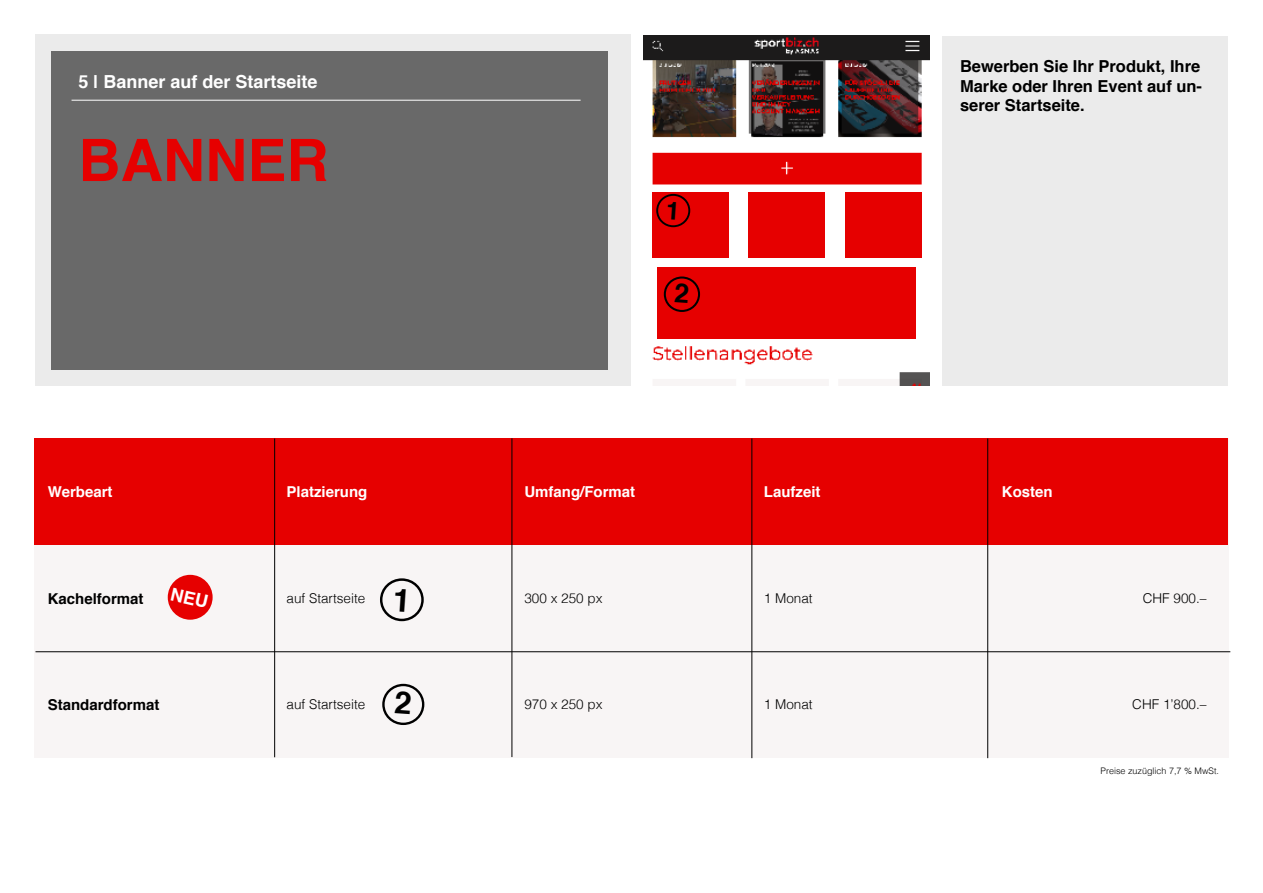
<style>
.page{position:relative;width:1263px;height:893px;background:#fff}
.page>*{position:absolute;margin:0;border:0;box-sizing:border-box;transform-origin:0 0}
.t1{font:700 58.5px "Helvetica";color:#e60000}
.t2{font:700 18px "Helvetica";color:#fff}
.t3{font:700 16.5px/19.8px "Helvetica";color:#000;text-align:justify}
.t4{font:700 15px "Helvetica";color:#fff}
.t5{font:700 15px "Helvetica";color:#000}
.t6{font:300 13.5px "Helvetica";color:#000}
.t7{font:300 9px "Helvetica";color:#000}
</style>
<div class="page">
<img style="left:643px;top:36px;width:286px;height:349px">
<div style="left:636px;top:185px;width:286px;height:88px;background:#fff"></div>
<div style="left:942px;top:36px;width:286px;height:349px;background:#ebebeb"></div>
<div style="left:35px;top:34px;width:595px;height:351px;background:#ebebeb"></div>
<div style="left:35px;top:438px;width:1194px;height:320px;background:#f8f5f5"></div>
<div style="left:51px;top:51px;width:557px;height:319px;background:#696969"></div>
<div style="left:34px;top:438px;width:1194px;height:107px;background:#e60000"></div>
<hr style="left:72px;top:100px;width:509px;height:1px;background:#fff">
<hr style="left:274px;top:439px;width:1px;height:318px;background:#000">
<hr style="left:511px;top:438px;width:1px;height:319px;background:#000">
<hr style="left:751px;top:438px;width:1px;height:320px;background:#000">
<hr style="left:987px;top:438px;width:1px;height:320px;background:#000">
<hr style="left:35px;top:651px;width:1195px;height:1px;background:#000">
<div style="left:657px;top:267px;width:258px;height:72px;background:#e60000"></div>
<div style="left:652px;top:192px;width:77px;height:65px;background:#e60000"></div>
<div style="left:748px;top:192px;width:76px;height:65px;background:#e60000"></div>
<div style="left:845px;top:192px;width:77px;height:65px;background:#e60000"></div>
<div style="left:168px;top:575px;width:45px;height:45px;background:#e60000;border-radius:50%"></div>
<div style="left:380px;top:578px;width:44px;height:43px;border:2px solid #000;border-radius:50%"></div>
<div style="left:656px;top:194px;width:34px;height:33px;border:2px solid #000;border-radius:50%"></div>
<div style="left:382px;top:684px;width:42px;height:41px;border:2px solid #000;border-radius:50%"></div>
<div style="left:664px;top:276px;width:36px;height:36px;border:2px solid #000;border-radius:50%"></div>
<h2 class="t2" style="left:78px;top:67px;width:241px">5 | Banner auf der Startseite</h2>
<h1 class="t1" style="left:78px;top:113px;width:252px">BANNER</h1>
<p class="t3" style="left:960px;top:56px;width:244px">Bewerben Sie Ihr Produkt, Ihre Marke oder Ihren Event auf un&shy;serer Startseite.</p>
<p class="t4" style="left:48px;top:480px;width:66px">Werbeart</p>
<p class="t4" style="left:287px;top:480px;width:82px">Platzierung</p>
<p class="t4" style="left:524px;top:480px;width:112px">Umfang/Format</p>
<p class="t4" style="left:764px;top:480px;width:58px">Laufzeit</p>
<p class="t4" style="left:1002px;top:480px;width:52px">Kosten</p>
<p class="t5" style="left:48px;top:586px;width:97px">Kachelformat</p>
<p class="t6" style="left:287px;top:587px;width:80px">auf Startseite</p>
<p class="t6" style="left:524px;top:587px;width:80px">300 x 250 px</p>
<p class="t6" style="left:764px;top:587px;width:50px">1 Monat</p>
<p class="t6" style="left:1143px;top:587px;width:65px">CHF 900.–</p>
<p class="t5" style="left:48px;top:693px;width:113px">Standardformat</p>
<p class="t6" style="left:287px;top:693px;width:80px">auf Startseite</p>
<p class="t6" style="left:524px;top:693px;width:80px">970 x 250 px</p>
<p class="t6" style="left:764px;top:693px;width:50px">1 Monat</p>
<p class="t6" style="left:1132px;top:693px;width:76px">CHF 1’800.–</p>
<p class="t7" style="left:1100px;top:763px;width:120px">Preise zuzüglich 7,7 % MwSt.</p>
</div>
